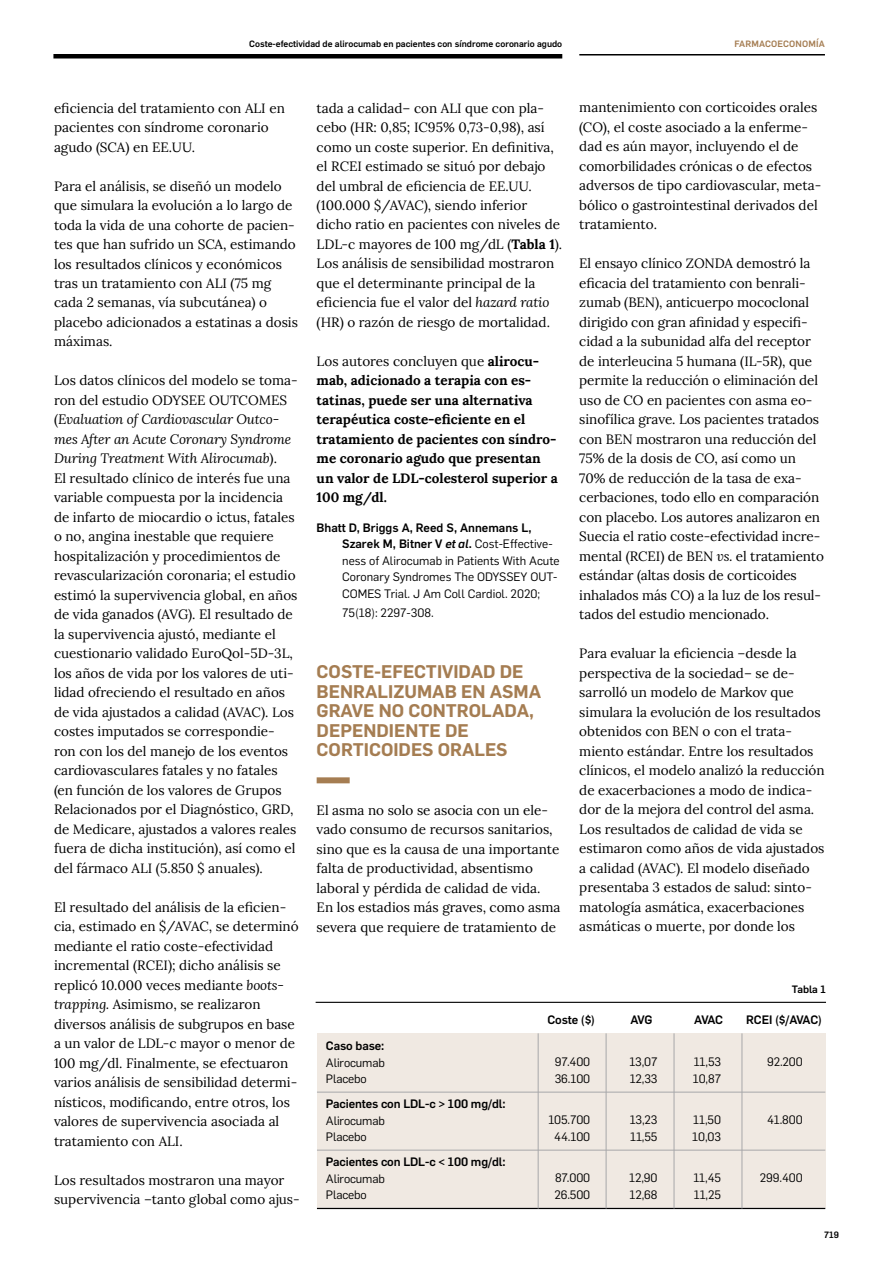
<style>
.page{position:relative;width:893px;height:1263px;background:#fff}
.page>*{position:absolute;margin:0;border:0;box-sizing:border-box;transform-origin:0 0}
.t1{font:600 18px/19.5px "Flama";color:#a57d52}
.t2{font:13.5px/19.5px "Lora";color:#000}
.t3{font:700 13.5px/19.5px "Lora";color:#000}
.t4{font:12px/16.5px "Flama";letter-spacing:-.01em;color:#000}
.t5{font:500 12px "Flama";letter-spacing:-.01em;color:#000}
.t6{font:500 10.5px "Flama";color:#000}
.t7{font:500 9px "Flama";color:#000}
.t8{font:500 9px "Flama";letter-spacing:.02em;color:#a57d52}
.s1{font-style:italic}
.s2{font-weight:700}
.s3{font-weight:400}
.s4{font-weight:500}
.s5{font-weight:500;font-style:italic}
</style>
<div class="page">
<div style="left:53px;top:54px;width:509px;height:5px;background:#000"></div>
<hr style="left:579px;top:54px;width:246px;height:2px;background:#000">
<div style="left:317px;top:777px;width:33px;height:6px;background:#a57d52"></div>
<div style="left:317px;top:1033px;width:508px;height:175px;background:#f0e9e2"></div>
<hr style="left:317px;top:1092px;width:508px;height:1px;background:#a7a7a9">
<hr style="left:317px;top:1150px;width:508px;height:1px;background:#a7a7a9">
<hr style="left:316px;top:1002px;width:510px;height:1px;background:#000">
<hr style="left:317px;top:1208px;width:508px;height:1px;background:#000">
<hr style="left:538px;top:1033px;width:1px;height:175px;background:#a7a7a9">
<hr style="left:606px;top:1033px;width:1px;height:175px;background:#a7a7a9">
<hr style="left:674px;top:1033px;width:1px;height:175px;background:#a7a7a9">
<hr style="left:742px;top:1033px;width:1px;height:175px;background:#a7a7a9">
<p class="t7" style="left:249px;top:37px;width:315px">Coste-efectividad de alirocumab en pacientes con síndrome coronario agudo</p>
<p class="t8" style="left:734px;top:37px;width:92px">FARMACOECONOMÍA</p>
<p class="t2" style="left:54px;top:97px;width:232px">eficiencia del tratamiento con ALI en pacientes con síndrome coronario agudo (SCA) en EE.UU.</p>
<p class="t2" style="left:54px;top:175px;width:246px">Para el análisis, se diseñó un modelo que simulara la evolución a lo largo de toda la vida de una cohorte de pacien&shy;tes que han sufrido un SCA, estimando los resultados clínicos y económicos tras un tratamiento con ALI (75 mg cada 2 semanas, vía subcutánea) o placebo adicionados a estatinas a dosis máximas.</p>
<p class="t2" style="left:54px;top:370px;width:245px">Los datos clínicos del modelo se toma&shy;ron del estudio ODYSEE OUTCOMES (<span class="s1">Evaluation of Cardiovascular Outco&shy;mes After an Acute Coronary Syndrome During Treatment With Alirocumab</span>).<br>El resultado clínico de interés fue una variable compuesta por la incidencia de infarto de miocardio o ictus, fatales o no, angina inestable que requiere hospitalización y procedimientos de revascularización coronaria; el estudio estimó la supervivencia global, en años de vida ganados (AVG). El resultado de la supervivencia ajustó, mediante el cuestionario validado EuroQol-5D-3L, los años de vida por los valores de uti&shy;lidad ofreciendo el resultado en años de vida ajustados a calidad (AVAC). Los costes imputados se correspondie&shy;ron con los del manejo de los eventos cardiovasculares fatales y no fatales (en función de los valores de Grupos Relacionados por el Diagnóstico, GRD, de Medicare, ajustados a valores reales fuera de dicha institución), así como el del fármaco ALI (5.850 $ anuales).</p>
<p class="t2" style="left:54px;top:896px;width:246px">El resultado del análisis de la eficien&shy;cia, estimado en $/AVAC, se determinó mediante el ratio coste-efectividad incremental (RCEI); dicho análisis se replicó 10.000 veces mediante <span class="s1">boots&shy;trapping.</span> Asimismo, se realizaron diversos análisis de subgrupos en base a un valor de LDL-c mayor o menor de 100 mg/dl. Finalmente, se efectuaron varios análisis de sensibilidad determi&shy;nísticos, modificando, entre otros, los valores de supervivencia asociada al tratamiento con ALI.</p>
<p class="t2" style="left:54px;top:1169px;width:247px">Los resultados mostraron una mayor supervivencia –tanto global como ajus-</p>
<p class="t2" style="left:317px;top:97px;width:247px">tada a calidad– con ALI que con pla&shy;cebo (HR: 0,85; IC95% 0,73-0,98), así como un coste superior. En definitiva, el RCEI estimado se situó por debajo del umbral de eficiencia de EE.UU. (100.000 $/AVAC), siendo inferior dicho ratio en pacientes con niveles de LDL-c mayores de 100 mg/dL (<span class="s2">Tabla 1</span>).<br>Los análisis de sensibilidad mostraron que el determinante principal de la eficiencia fue el valor del <span class="s1">hazard ratio </span>(HR) o razón de riesgo de mortalidad.</p>
<p class="t3" style="left:317px;top:350px;width:243px"><span class="s3">Los autores concluyen que</span> alirocu&shy;mab, adicionado a terapia con es&shy;tatinas, puede ser una alternativa terapéutica coste-eficiente en el tratamiento de pacientes con síndro&shy;me coronario agudo que presentan un valor de LDL-colesterol superior a<br>100 mg/dl.</p>
<p class="t4" style="left:342px;top:519px;width:219px;text-indent:-26px"><span class="s4">Bhatt D, Briggs A, Reed S, Annemans L, Szarek M, Bitner V</span> <span class="s5">et al</span><span class="s4">.</span> Cost-Effective&shy;ness of Alirocumab in Patients With Acute Coronary Syndromes The ODYSSEY OUT-COMES Trial. J Am Coll Cardiol. 2020;</p>
<p class="t4" style="left:342px;top:604px;width:93px">75(18): 2297-308.</p>
<h1 class="t1" style="left:317px;top:661px;width:226px">COSTE-EFECTIVIDAD DE<br>BENRALIZUMAB EN ASMA<br>GRAVE NO CONTROLADA,<br>DEPENDIENTE DE<br>CORTICOIDES ORALES</h1>
<p class="t2" style="left:317px;top:799px;width:245px">El asma no solo se asocia con un ele&shy;vado consumo de recursos sanitarios, sino que es la causa de una importante falta de productividad, absentismo laboral y pérdida de calidad de vida.<br>En los estadios más graves, como asma severa que requiere de tratamiento de</p>
<p class="t2" style="left:579px;top:97px;width:243px">mantenimiento con corticoides orales (CO), el coste asociado a la enferme&shy;dad es aún mayor, incluyendo el de comorbilidades crónicas o de efectos adversos de tipo cardiovascular, meta&shy;bólico o gastrointestinal derivados del tratamiento.</p>
<p class="t2" style="left:579px;top:253px;width:246px">El ensayo clínico ZONDA demostró la eficacia del tratamiento con benrali&shy;zumab (BEN), anticuerpo mococlonal dirigido con gran afinidad y especifi&shy;cidad a la subunidad alfa del receptor de interleucina 5 humana (IL-5R), que permite la reducción o eliminación del uso de CO en pacientes con asma eo&shy;sinofílica grave. Los pacientes tratados con BEN mostraron una reducción del 75% de la dosis de CO, así como un 70% de reducción de la tasa de exa&shy;cerbaciones, todo ello en comparación con placebo. Los autores analizaron en Suecia el ratio coste-efectividad incre&shy;mental (RCEI) de BEN <span class="s1">vs.</span> el tratamiento estándar (altas dosis de corticoides inhalados más CO) a la luz de los resul&shy;tados del estudio mencionado.</p>
<p class="t2" style="left:579px;top:643px;width:247px">Para evaluar la eficiencia –desde la perspectiva de la sociedad– se de&shy;sarrolló un modelo de Markov que simulara la evolución de los resultados obtenidos con BEN o con el trata&shy;miento estándar. Entre los resultados clínicos, el modelo analizó la reducción de exacerbaciones a modo de indica&shy;dor de la mejora del control del asma.<br>Los resultados de calidad de vida se estimaron como años de vida ajustados a calidad (AVAC). El modelo diseñado presentaba 3 estados de salud: sinto&shy;matología asmática, exacerbaciones asmáticas o muerte, por donde los</p>
<p class="t6" style="left:792px;top:981px;width:36px">Tabla 1</p>
<p class="t5" style="left:326px;top:1037px;width:60px">Caso base:</p>
<p class="t4" style="left:326px;top:1054px;width:60px">Alirocumab<br>Placebo</p>
<p class="t5" style="left:326px;top:1095px;width:181px">Pacientes con LDL-c &gt; 100 mg/dl:</p>
<p class="t4" style="left:326px;top:1112px;width:60px">Alirocumab<br>Placebo</p>
<p class="t5" style="left:326px;top:1153px;width:181px">Pacientes con LDL-c &lt; 100 mg/dl:</p>
<p class="t4" style="left:326px;top:1170px;width:60px">Alirocumab<br>Placebo</p>
<p class="t5" style="left:547px;top:1011px;width:49px">Coste ($)</p>
<p class="t4" style="left:555px;top:1053px;width:37px">97.400<br>36.100</p>
<p class="t4" style="left:548px;top:1111px;width:43px;text-align:center">105.700<br>44.100</p>
<p class="t4" style="left:554px;top:1169px;width:37px">87.000<br>26.500</p>
<p class="t5" style="left:630px;top:1011px;width:23px">AVG</p>
<p class="t5" style="left:694px;top:1011px;width:30px">AVAC</p>
<p class="t5" style="left:746px;top:1011px;width:77px">RCEI ($/AVAC)</p>
<p class="t4" style="left:629px;top:1053px;width:30px">13,07<br>12,33</p>
<p class="t4" style="left:630px;top:1111px;width:29px">13,23<br>11,55</p>
<p class="t4" style="left:629px;top:1169px;width:30px">12,90<br>12,68</p>
<p class="t4" style="left:693px;top:1053px;width:30px">11,53<br>10,87</p>
<p class="t4" style="left:692px;top:1111px;width:30px">11,50<br>10,03</p>
<p class="t4" style="left:693px;top:1169px;width:29px">11,45<br>11,25</p>
<p class="t4" style="left:767px;top:1053px;width:37px">92.200</p>
<p class="t4" style="left:767px;top:1111px;width:37px">41.800</p>
<p class="t4" style="left:760px;top:1169px;width:44px">299.400</p>
<p class="t7" style="left:824px;top:1228px;width:16px">719</p>
</div>
